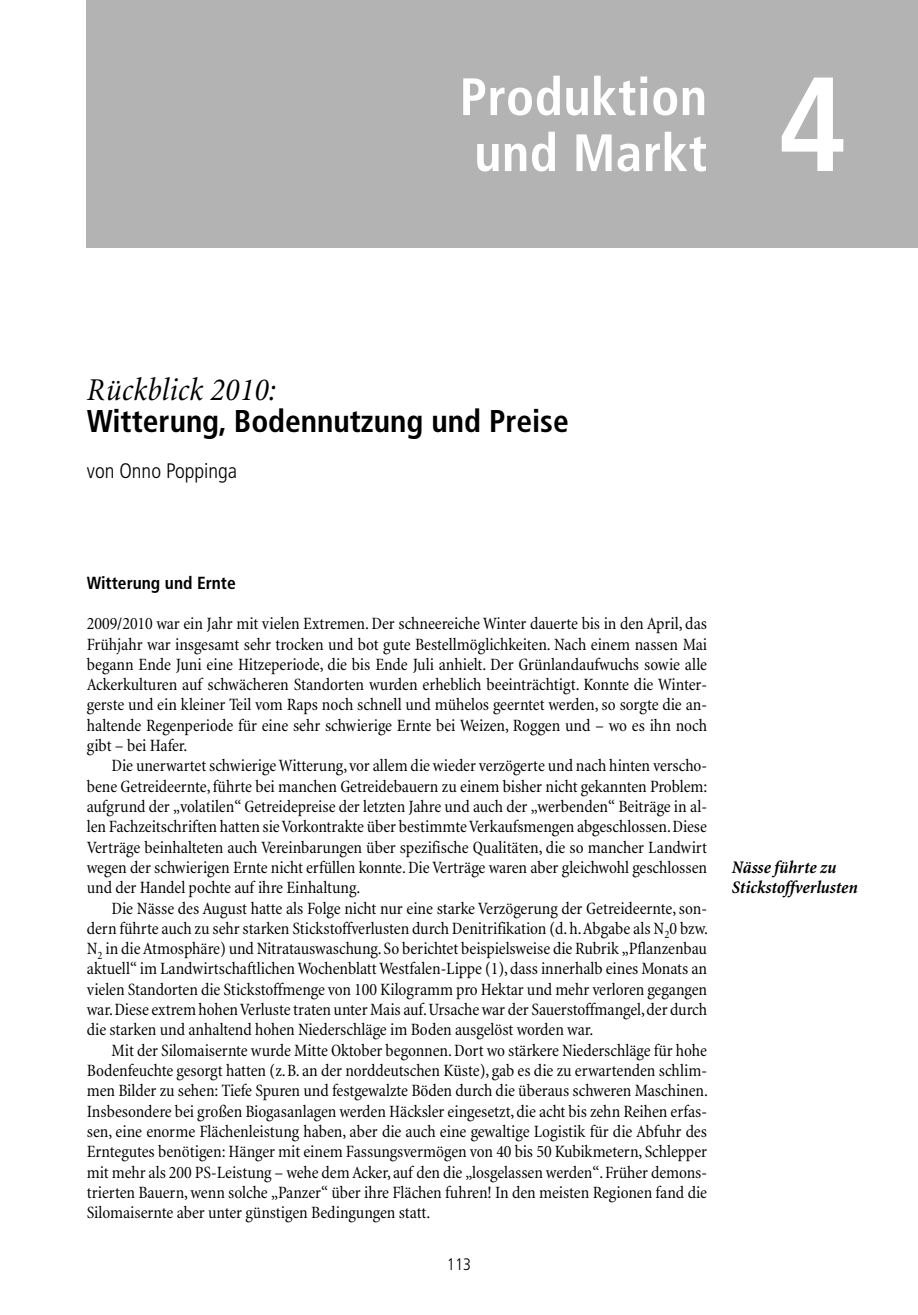
<style>
.page{position:relative;width:918px;height:1315px;background:#fff}
.page>*{position:absolute;margin:0;border:0;box-sizing:border-box;transform-origin:0 0}
.t1{font:700 condensed 133.88px "Frutiger";color:#fff}
.t2{font:700 condensed 52.5px/56px "Frutiger";letter-spacing:.01em;color:#fff}
.t3{font:italic condensed 32.38px "Minion";letter-spacing:.01em;color:#000}
.t4{font:700 condensed 31.5px "Frutiger";color:#000}
.t5{font:300 condensed 21px "Frutiger";color:#000}
.t6{font:italic 700 condensed 17.85px/20.3px "Minion";color:#000}
.t7{font:condensed 17.5px/20.3px "Minion";letter-spacing:-.005em;color:#000;text-align:justify}
.t8{font:700 condensed 17.5px "Frutiger";color:#000}
.t9{font:300 condensed 16.62px "Frutiger";color:#000}
</style>
<div class="page">
<div style="left:87px;top:0;width:831px;height:248px;background:#b3b3b3"></div>
<h2 class="t2" style="left:460px;top:73px;width:249px">Produktion und Markt</h2>
<h1 class="t1" style="left:777px;top:71px;width:71px">4</h1>
<h3 class="t3" style="left:87px;top:377px;width:191px">Rückblick 2010:</h3>
<h3 class="t4" style="left:87px;top:408px;width:483px">Witterung, Bodennutzung und Preise</h3>
<p class="t5" style="left:87px;top:462px;width:152px">von Onno Poppinga</p>
<p class="t8" style="left:87px;top:575px;width:151px">Witterung und Ernte</p>
<p class="t7" style="left:87px;top:615px;width:622px">2009/2010 war ein Jahr mit vielen Extremen.Der schneereiche Winter dauerte bis in den April, das Frühjahr war insgesamt sehr trocken und bot gute Bestellmöglichkeiten. Nach einem nassen Mai begann Ende Juni eine Hitzeperiode, die bis Ende Juli anhielt. Der Grünlandaufwuchs sowie alle Ackerkulturen auf schwächeren Standorten wurden erheblich beeinträchtigt. Konnte die Winter&shy;gerste und ein kleiner Teil vom Raps noch schnell und mühelos geerntet werden, so sorgte die an&shy;haltende Regenperiode für eine sehr schwierige Ernte bei Weizen, Roggen und – wo es ihn noch gibt – bei Hafer.</p>
<p class="t7" style="left:87px;top:757px;width:622px;text-indent:25px">Die unerwartet schwierigeWitterung,vor allem die wieder verzögerte und nach hinten verscho&shy;bene Getreideernte,führte bei manchen Getreidebauern zu einem bisher nicht gekannten Problem: aufgrund der „volatilen“ Getreidepreise der letzten Jahre und auch der „werbenden“ Beiträge in al&shy;len Fachzeitschriften hatten sieVorkontrakte über bestimmteVerkaufsmengen abgeschlossen.Diese Verträge beinhalteten auch Vereinbarungen über spezifische Qualitäten, die so mancher Landwirt wegen der schwierigen Ernte nicht erfüllen konnte.DieVerträge waren aber gleichwohl geschlossen und der Handel pochte auf ihre Einhaltung.</p>
<p class="t7" style="left:87px;top:899px;width:623px;text-indent:25px">Die Nässe des August hatte als Folge nicht nur eine starke Verzögerung der Getreideernte,son&shy;dern führte auch zu sehr starken Stickstoffverlusten durch Denitrifikation (d.h.Abgabe als N<sub>2</sub>0 bzw.<br>N<sub>2</sub> in dieAtmosphäre) und Nitratauswaschung.So berichtet beispielsweise die Rubrik „Pflanzenbau aktuell“ im LandwirtschaftlichenWochenblattWestfalen-Lippe (1),dass innerhalb eines Monats an vielen Standorten die Stickstoffmenge von 100 Kilogramm pro Hektar und mehr verloren gegangen war.DieseextremhohenVerlustetraten unterMais auf.Ursachewar der Sauerstoffmangel,der durch die starken und anhaltend hohen Niederschläge im Boden ausgelöst worden war.</p>
<p class="t7" style="left:87px;top:1041px;width:623px;text-indent:25px">Mit der Silomaisernte wurde Mitte Oktober begonnen.Dort wo stärkere Niederschläge für hohe Bodenfeuchte gesorgt hatten (z.B. an der norddeutschen Küste), gab es die zu erwartenden schlim&shy;men Bilder zu sehen: Tiefe Spuren und festgewalzte Böden durch die überaus schweren Maschinen.<br>Insbesondere bei großen Biogasanlagen werden Häcksler eingesetzt,die acht bis zehn Reihen erfas&shy;sen, eine enorme Flächenleistung haben, aber die auch eine gewaltige Logistik für die Abfuhr des Erntegutes benötigen: Hänger mit einem Fassungsvermögen von 40 bis 50 Kubikmetern, Schlepper mit mehr als 200 PS-Leistung – wehe demAcker, auf den die „losgelassen werden“.Früher demons&shy;trierten Bauern,wenn solche „Panzer“ über ihre Flächen fuhren! In den meisten Regionen fand die Silomaisernte aber unter günstigen Bedingungen statt.</p>
<p class="t9" style="left:447px;top:1258px;width:26px">113</p>
<p class="t6" style="left:732px;top:858px;width:128px">Nässeführte zu<br>Stickstoffverlusten</p>
</div>
